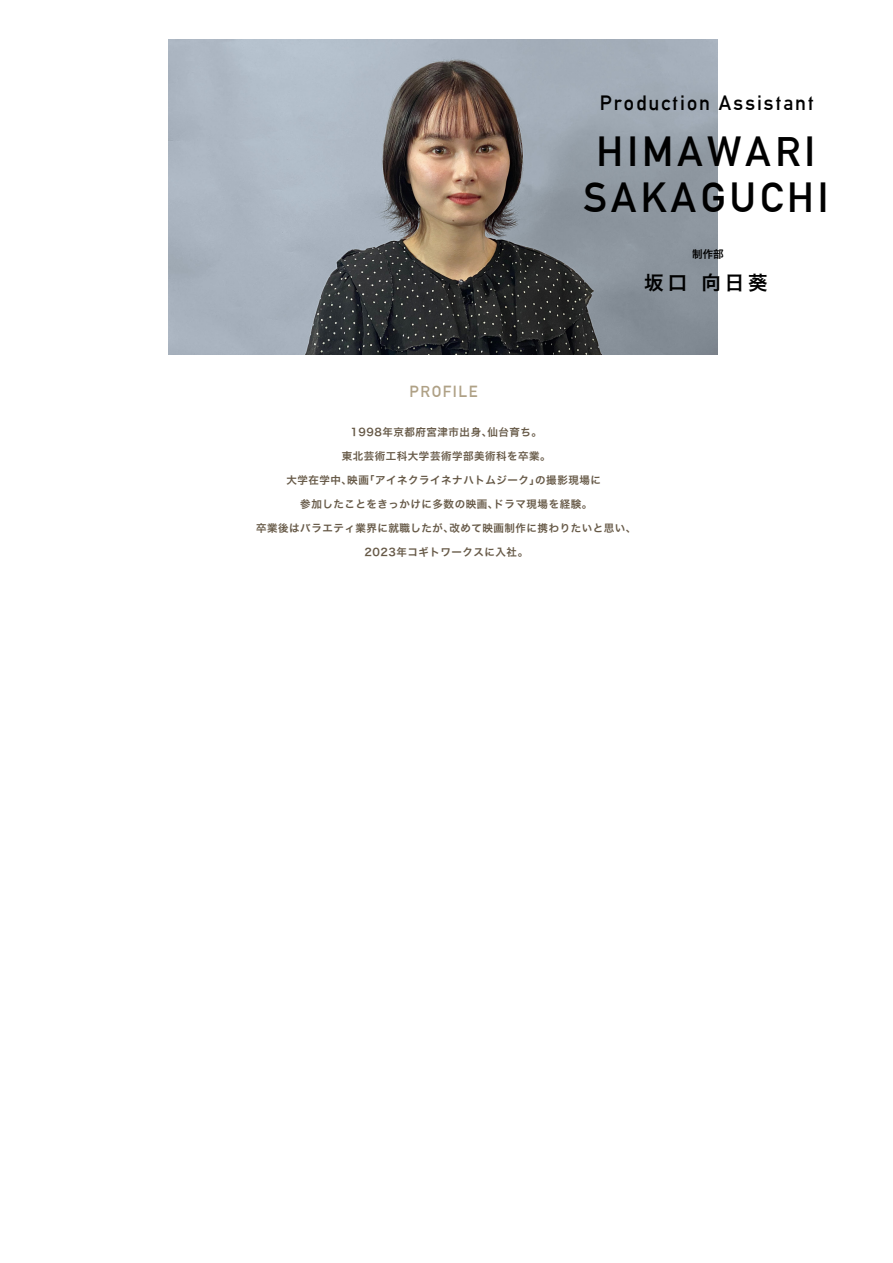
<style>
.page{position:relative;width:893px;height:1263px;background:#fff}
.page>*{position:absolute;margin:0;border:0;box-sizing:border-box;transform-origin:0 0}
.t1{font:41.1px/45.8px "Alte DIN1451 Mittelschrift";letter-spacing:.1em;color:#000;text-align:center}
.t2{font:20.25px "Alte DIN1451 Mittelschrift";letter-spacing:.1em;color:#000}
.t3{font:19.5px "Hira Kaku Pro W6";color:#000}
.t4{font:15.75px "Alte DIN1451 Mittelschrift";letter-spacing:.1em;color:#afa186}
.t5{font:10.5px "Hira Kaku Pro W6";letter-spacing:.05em;color:#665947}
.t6{font:10.5px "Hira Kaku Pro W6";color:#000}
</style>
<div class="page">
<img style="left:168px;top:40px;width:550px;height:314px">
<h2 class="t2" style="left:600px;top:90px;width:215px">Production Assistant</h2>
<h1 class="t1" style="left:583px;top:128px;width:247px">HIMAWARI<br>SAKAGUCHI</h1>
<p class="t6" style="left:692px;top:245px;width:33px">制作部</p>
<h3 class="t3" style="left:644px;top:265px;width:125px">坂口 向日葵</h3>
<h3 class="t4" style="left:410px;top:382px;width:70px">PROFILE</h3>
<p class="t5" style="left:350px;top:423px;width:193px">1998年京都府宮津市出身、仙台育ち。</p>
<p class="t5" style="left:342px;top:447px;width:210px">東北芸術工科大学芸術学部美術科を卒業。</p>
<p class="t5" style="left:286px;top:471px;width:316px">大学在学中、映画「アイネクライネナハトムジーク」の撮影現場に</p>
<p class="t5" style="left:300px;top:495px;width:293px">参加したことをきっかけに多数の映画、ドラマ現場を経験。</p>
<p class="t5" style="left:256px;top:519px;width:382px">卒業後はバラエティ業界に就職したが、改めて映画制作に携わりたいと思い、</p>
<p class="t5" style="left:364px;top:543px;width:165px">2023年コギトワークスに入社。</p>
</div>
